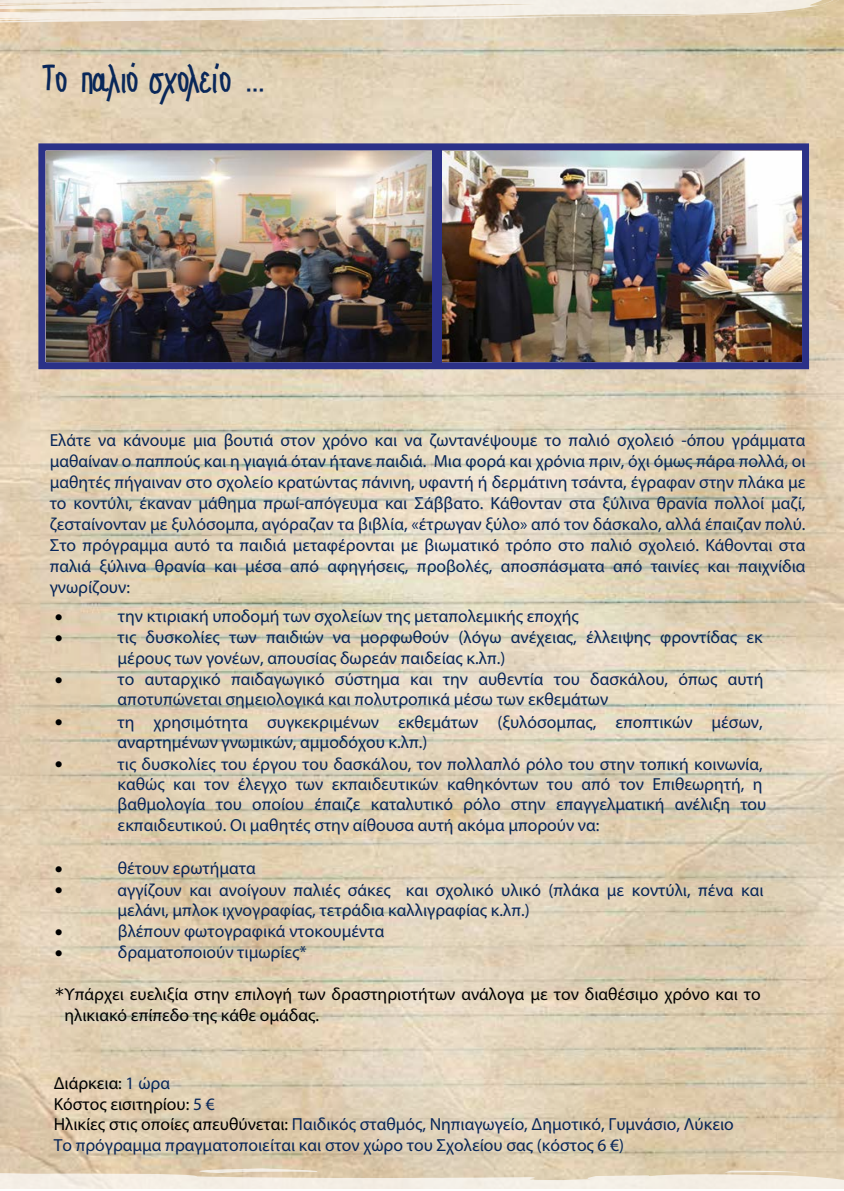
<style>
.page{position:relative;width:844px;height:1191px;background:#fff}
.page>*{position:absolute;margin:0;border:0;box-sizing:border-box;transform-origin:0 0}
.t1{font:45.5px "Aka Acid GR Cutting Edge";color:#092759}
.t2{font:17.5px/21px "Myriad Pro";color:#082658}
.t3{font:17.5px/20.3px "Myriad Pro";color:#000}
.t4{font:17.5px "Tahoma";color:#000}
.s1{font-family:"Tahoma"}
.s2{color:#000}
</style>
<div class="page">
<img style="left:0;top:25px;width:843px;height:1143px">
<svg style="left:0;top:0;width:843px;height:25px;background:#eae0cf"></svg>
<svg style="left:0;top:1168px;width:843px;height:21px;background:#ebe1d0"></svg>
<div style="left:38px;top:143px;width:770px;height:226px;border:7px solid #2b3188"></div>
<div style="left:432px;top:145px;width:9px;height:219px;background:#2b3188"></div>
<img style="left:443px;top:151px;width:358px;height:210px">
<img style="left:47px;top:151px;width:384px;height:211px">
<h1 class="t1" style="left:42px;top:55px;width:223px">Το παλιό σχολείο ...</h1>
<p class="t2" style="left:50px;top:429px;width:757px;text-align:justify">Ελάτε να κάνουμε μια βουτιά στον χρόνο και να ζωντανέψουμε το παλιό σχολειό -όπου γράμματα μαθαίναν ο παππούς και η γιαγιά όταν ήτανε παιδιά. Μια φορά και χρόνια πριν, όχι όμως πάρα πολλά, οι μαθητές πήγαιναν στο σχολείο κρατώντας πάνινη, υφαντή ή δερμάτινη τσάντα, έγραφαν στην πλάκα με το κοντύλι, έκαναν μάθημα πρωί-απόγευμα και Σάββατο. Κάθονταν στα ξύλινα θρανία πολλοί μαζί, ζεσταίνονταν με ξυλόσομπα, αγόραζαν τα βιβλία, «έτρωγαν ξύλο» από τον δάσκαλο, αλλά έπαιζαν πολύ.<br>Στο πρόγραμμα αυτό τα παιδιά μεταφέρονται με βιωματικό τρόπο στο παλιό σχολειό. Κάθονται στα παλιά ξύλινα θρανία και μέσα από αφηγήσεις, προβολές, αποσπάσματα από ταινίες και παιχνίδια γνωρίζουν:</p>
<p class="t4" style="left:55px;top:605px;width:9px">•</p>
<p class="t2" style="left:118px;top:605px;width:462px">την κτιριακή υποδομή των σχολείων της μεταπολεμικής εποχής</p>
<p class="t4" style="left:55px;top:626px;width:9px">•</p>
<p class="t2" style="left:118px;top:627px;width:646px;line-height:20.3px">τις δυσκολίες των παιδιών να μορφωθούν (λόγω ανέχειας, έλλειψης φροντίδας εκ μέρους των γονέων, απουσίας δωρεάν παιδείας κ.λπ.)</p>
<p class="t4" style="left:55px;top:668px;width:9px">•</p>
<p class="t2" style="left:118px;top:669px;width:647px;line-height:20.3px">το αυταρχικό παιδαγωγικό σύστημα και την αυθεντία του δασκάλου, όπως αυτή αποτυπώνεται σημειολογικά και πολυτροπικά μέσω των εκθεμάτων</p>
<p class="t4" style="left:55px;top:710px;width:9px">•</p>
<p class="t2" style="left:118px;top:711px;width:646px;line-height:20.3px">τη χρησιμότητα συγκεκριμένων εκθεμάτων (ξυλόσομπας, εποπτικών μέσων, αναρτημένων γνωμικών, αμμοδόχου κ.λπ.)</p>
<p class="t4" style="left:55px;top:752px;width:9px">•</p>
<p class="t2" style="left:118px;top:753px;width:650px;line-height:20.5px">τις δυσκολίες του έργου του δασκάλου, τον πολλαπλό ρόλο του στην τοπική κοινωνία, καθώς και τον έλεγχο των εκπαιδευτικών καθηκόντων του από τον Επιθεωρητή, η βαθμολογία του οποίου έπαιζε καταλυτικό ρόλο στην επαγγελματική ανέλιξη του εκπαιδευτικού. Οι μαθητές στην αίθουσα αυτή ακόμα μπορούν να:</p>
<p class="t4" style="left:55px;top:857px;width:9px">•</p>
<p class="t2" style="left:118px;top:857px;width:139px">θέτουν ερωτήματα</p>
<p class="t4" style="left:55px;top:878px;width:9px">•</p>
<p class="t2" style="left:118px;top:879px;width:647px;line-height:20.3px">αγγίζουν και ανοίγουν παλιές σάκες και σχολικό υλικό (πλάκα με κοντύλι, πένα και μελάνι, μπλοκ ιχνογραφίας, τετράδια καλλιγραφίας κ.λπ.)</p>
<p class="t4" style="left:55px;top:920px;width:9px">•</p>
<p class="t2" style="left:118px;top:920px;width:268px">βλέπουν φωτογραφικά ντοκουμέντα</p>
<p class="t4" style="left:55px;top:941px;width:9px">•</p>
<p class="t2" style="left:118px;top:941px;width:190px">δραματοποιούν τιμωρίες*</p>
<p class="t3" style="left:64px;top:984px;width:697px;text-indent:-10px"><span class="s1">*</span>Υπάρχει ευελιξία στην επιλογή των δραστηριοτήτων ανάλογα με τον διαθέσιμο χρόνο και το ηλικιακό επίπεδο της κάθε ομάδας.</p>
<p class="t2" style="left:54px;top:1073px;width:681px;line-height:20.5px"><span class="s2">Διάρκεια:</span> 1 ώρα<br><span class="s2">Κόστος εισιτηρίου:</span> 5 €<br><span class="s2">Ηλικίες στις οποίες απευθύνεται:</span> Παιδικός σταθμός, Νηπιαγωγείο, Δημοτικό, Γυμνάσιο, Λύκειο To πρόγραμμα πραγματοποιείται και στον χώρο του Σχολείου σας (κόστος 6 €)</p>
</div>
